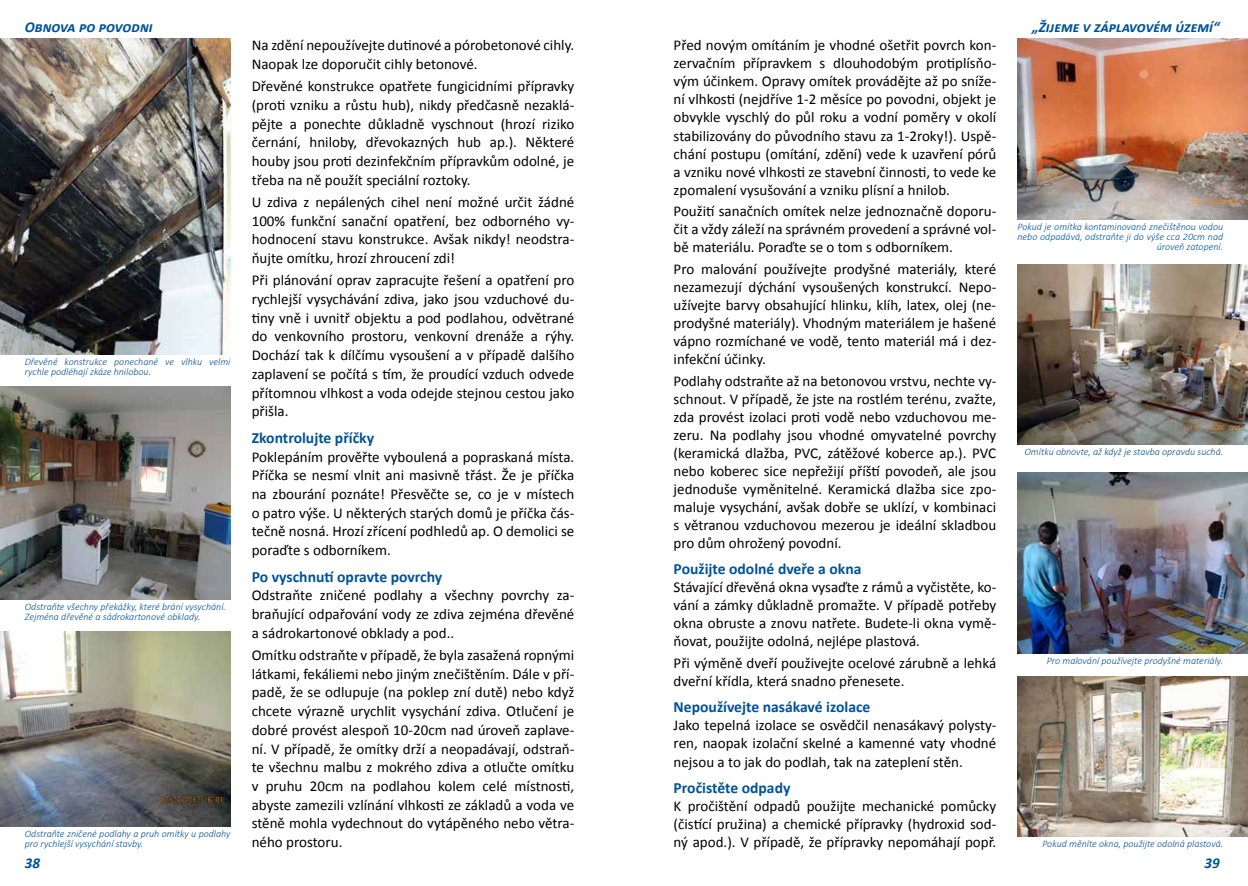
<style>
.page{position:relative;width:1248px;height:886px;background:#fff}
.page>*{position:absolute;margin:0;border:0;box-sizing:border-box;transform-origin:0 0}
.t1{font:700 15.62px "Calibri";letter-spacing:-.01em;color:#005297}
.t2{font:15px/18.8px "Calibri";color:#000;text-align:justify}
.t3{font:italic 700 15px "Calibri";color:#005297}
.t4{font:italic 300 10px/10px "Calibri";color:#005297}
</style>
<div class="page">
<img style="left:1017px;top:39px;width:230px;height:181px">
<img style="left:1017px;top:264px;width:230px;height:181px">
<img style="left:1017px;top:473px;width:230px;height:180px">
<img style="left:1017px;top:676px;width:230px;height:160px">
<img style="left:0;top:631px;width:230px;height:195px">
<img style="left:0;top:386px;width:230px;height:214px">
<img style="left:0;top:39px;width:230px;height:315px">
<p class="t3" style="left:25px;top:17px;width:129px">Obnova po povodni</p>
<p class="t4" style="left:25px;top:356px;width:207px">Dřevěné konstrukce ponechané ve vlhku velmi rychle podléhají zkáze hnilobou.</p>
<p class="t4" style="left:25px;top:602px;width:203px">Odstraňte všechny překážky, které brání vysychání.<br>Zejména dřevěné a sádrokartonové obklady.</p>
<p class="t4" style="left:25px;top:828px;width:207px">Odstraňte zničené podlahy a pruh omítky u podlahy pro rychlejší vysychání stavby.</p>
<p class="t2" style="left:252px;top:36px;width:324px">Na zdění nepoužívejte dutinové a pórobetonové cihly.<br>Naopak lze doporučit cihly betonové.</p>
<p class="t2" style="left:252px;top:77px;width:324px">Dřevěné konstrukce opatřete fungicidními přípravky (proti vzniku a růstu hub), nikdy předčasně nezaklá&shy;pějte a ponechte důkladně vyschnout (hrozí riziko černání, hniloby, dřevokazných hub ap.). Některé houby jsou proti dezinfekčním přípravkům odolné, je třeba na ně použít speciální roztoky.</p>
<p class="t2" style="left:252px;top:193px;width:324px">U zdiva z nepálených cihel není možné určit žádné 100% funkční sanační opatření, bez odborného vy&shy;hodnocení stavu konstrukce. Avšak nikdy! neodstra&shy;ňujte omítku, hrozí zhroucení zdi!</p>
<p class="t2" style="left:252px;top:271px;width:324px">Při plánování oprav zapracujte řešení a opatření pro rychlejší vysychávání zdiva, jako jsou vzduchové du&shy;tiny vně i uvnitř objektu a pod podlahou, odvětrané do venkovního prostoru, venkovní drenáže a rýhy.<br>Dochází tak k dílčímu vysoušení a v případě dalšího zaplavení se počítá s tím, že proudící vzduch odvede přítomnou vlhkost a voda odejde stejnou cestou jako přišla.</p>
<p class="t1" style="left:252px;top:428px;width:124px">Zkontrolujte příčky</p>
<p class="t2" style="left:252px;top:447px;width:324px">Poklepáním prověřte vyboulená a popraskaná místa.<br>Příčka se nesmí vlnit ani masivně třást. Že je příčka na zbourání poznáte! Přesvěčte se, co je v místech o patro výše. U některých starých domů je příčka čás&shy;tečně nosná. Hrozí zřícení podhledů ap. O demolici se poraďte s odborníkem.</p>
<p class="t1" style="left:252px;top:566px;width:192px">Po vyschnutí opravte povrchy</p>
<p class="t2" style="left:252px;top:586px;width:324px">Odstraňte zničené podlahy a všechny povrchy za&shy;braňující odpařování vody ze zdiva zejména dřevěné a sádrokartonové obklady a pod..</p>
<p class="t2" style="left:252px;top:646px;width:324px">Omítku odstraňte v případě, že byla zasažená ropnými látkami, fekáliemi nebo jiným znečištěním. Dále v pří&shy;padě, že se odlupuje (na poklep zní dutě) nebo když chcete výrazně urychlit vysychání zdiva. Otlučení je dobré provést alespoň 10-20cm nad úroveň zaplave&shy;ní. V případě, že omítky drží a neopadávají, odstraň&shy;te všechnu malbu z mokrého zdiva a otlučte omítku v pruhu 20cm na podlahou kolem celé místnosti, abyste zamezili vzlínání vlhkosti ze základů a voda ve stěně mohla vydechnout do vytápěného nebo větra&shy;ného prostoru.</p>
<p class="t2" style="left:673px;top:36px;width:324px;line-height:18px">Před novým omítáním je vhodné ošetřit povrch kon&shy;zervačním přípravkem s dlouhodobým protiplísňo&shy;vým účinkem. Opravy omítek provádějte až po sníže&shy;ní vlhkosti (nejdříve 1-2 měsíce po povodni, objekt je obvykle vyschlý do půl roku a vodní poměry v okolí stabilizovány do původního stavu za 1-2roky!). Uspě&shy;chání postupu (omítání, zdění) vede k uzavření pórů a vzniku nové vlhkosti ze stavební činnosti, to vede ke zpomalení vysušování a vzniku plísní a hnilob.</p>
<p class="t2" style="left:673px;top:202px;width:324px;line-height:18px">Použití sanačních omítek nelze jednoznačně doporu&shy;čit a vždy záleží na správném provedení a správné vol&shy;bě materiálu. Poraďte se o tom s odborníkem.</p>
<p class="t2" style="left:673px;top:260px;width:324px;line-height:18px">Pro malování používejte prodyšné materiály, které nezamezují dýchání vysoušených konstrukcí. Nepo&shy;užívejte barvy obsahující hlinku, klíh, latex, olej (ne&shy;prodyšné materiály). Vhodným materiálem je hašené vápno rozmíchané ve vodě, tento materiál má i dez&shy;infekční účinky.</p>
<p class="t2" style="left:673px;top:372px;width:324px;line-height:18px">Podlahy odstraňte až na betonovou vrstvu, nechte vy&shy;schnout. V případě, že jste na rostlém terénu, zvažte, zda provést izolaci proti vodě nebo vzduchovou me&shy;zeru. Na podlahy jsou vhodné omyvatelné povrchy (keramická dlažba, PVC, zátěžové koberce ap.). PVC nebo koberec sice nepřežijí příští povodeň, ale jsou jednoduše vyměnitelné. Keramická dlažba sice zpo&shy;maluje vysychání, avšak dobře se uklízí, v kombinaci s větranou vzduchovou mezerou je ideální skladbou pro dům ohrožený povodní.</p>
<p class="t1" style="left:673px;top:559px;width:189px">Použijte odolné dveře a okna</p>
<p class="t2" style="left:673px;top:578px;width:324px;line-height:18px">Stávající dřevěná okna vysaďte z rámů a vyčistěte, ko&shy;vání a zámky důkladně promažte. V případě potřeby okna obruste a znovu natřete. Budete-li okna vymě&shy;ňovat, použijte odolná, nejlépe plastová.</p>
<p class="t2" style="left:673px;top:654px;width:324px;line-height:18px">Při výměně dveří použivejte ocelové zárubně a lehká dveřní křídla, která snadno přenesete.</p>
<p class="t1" style="left:673px;top:697px;width:198px">Nepoužívejte nasákavé izolace</p>
<p class="t2" style="left:673px;top:716px;width:324px;line-height:18.4px">Jako tepelná izolace se osvědčil nenasákavý polysty&shy;ren, naopak izolační skelné a kamenné vaty vhodné nejsou a to jak do podlah, tak na zateplení stěn.</p>
<p class="t1" style="left:673px;top:778px;width:118px">Pročistěte odpady</p>
<p class="t2" style="left:673px;top:797px;width:324px;line-height:18px">K pročištění odpadů použijte mechanické pomůcky (čistící pružina) a chemické přípravky (hydroxid sod&shy;ný apod.). V případě, že přípravky nepomáhají popř.</p>
<p class="t3" style="left:1032px;top:17px;width:189px">„Žijeme v záplavovém území“</p>
<p class="t4" style="left:1017px;top:222px;width:207px;text-align:right">Pokud je omítka kontaminovaná znečištěnou vodou nebo odpadává, odstraňte ji do výše cca 20cm nad úroveň zatopení.</p>
<p class="t4" style="left:1024px;top:447px;width:200px">Omítku obnovte, až když je stavba opravdu suchá.</p>
<p class="t4" style="left:1046px;top:656px;width:178px">Pro malování používejte prodyšné materiály.</p>
<p class="t4" style="left:1042px;top:838px;width:182px">Pokud měníte okna, použijte odolná plastová.</p>
<p class="t3" style="left:25px;top:854px;width:17px">38</p>
<p class="t3" style="left:1204px;top:854px;width:17px">39</p>
</div>
